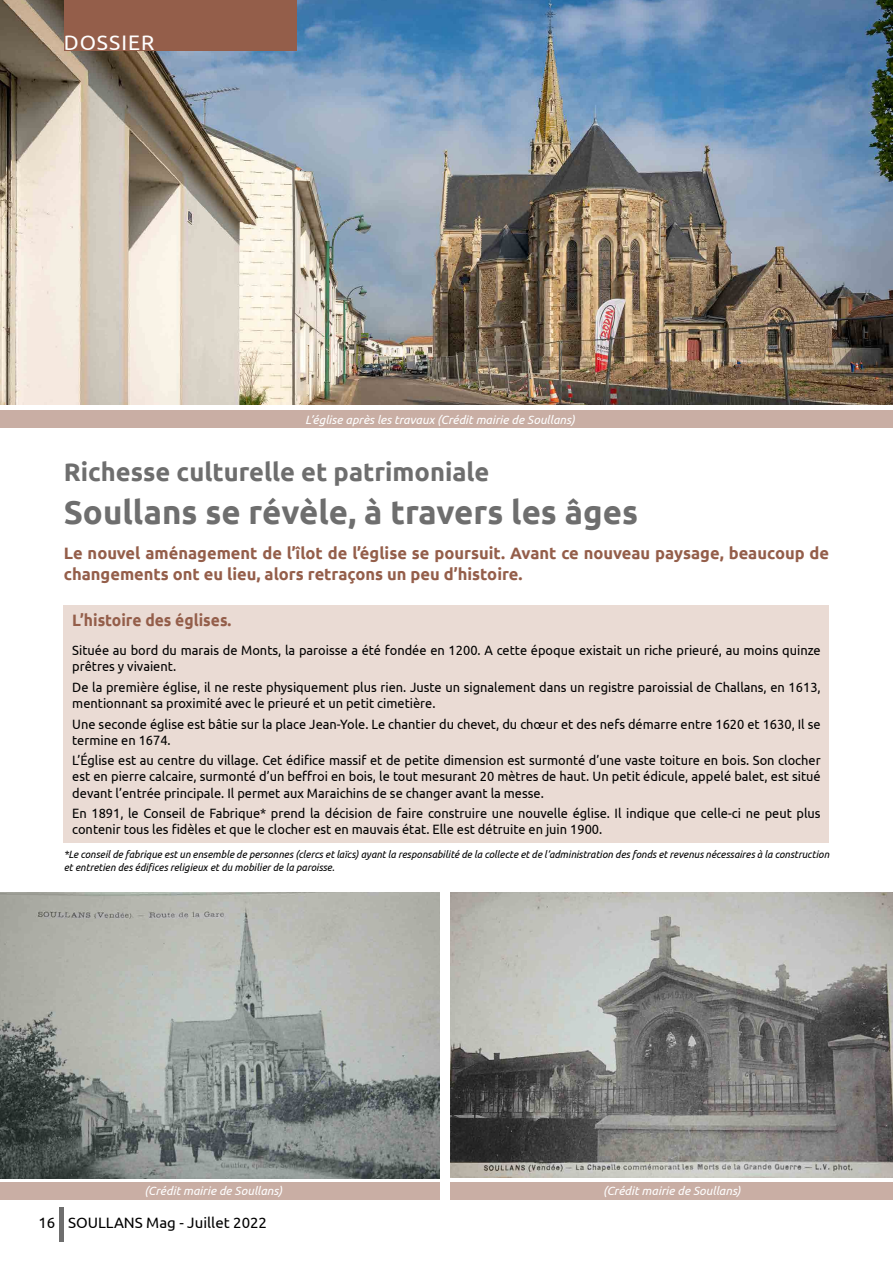
<style>
.page{position:relative;width:893px;height:1263px;background:#fff}
.page>*{position:absolute;margin:0;border:0;box-sizing:border-box;transform-origin:0 0}
.t1{font:700 33px "Ubuntu";color:#6e6e6e}
.t2{font:700 25.5px "Ubuntu";color:#6e6e6e}
.t3{font:21px "Ubuntu";letter-spacing:.05em;color:#fff}
.t4{font:700 16.5px/21px "Ubuntu";color:#945e4a}
.t5{font:700 16.5px "Ubuntu";color:#945e4a;scale:.95 1}
.t6{font:15px "Ubuntu";color:#000}
.t7{font:13.5px/16.2px "Ubuntu";color:#000;scale:.95 1}
.t8{font:italic 12px "Ubuntu";color:#fff}
.t9{font:italic 10.5px/12.6px "Ubuntu";color:#000;scale:.95 1}
</style>
<div class="page">
<img style="left:0;top:0;width:893px;height:405px">
<div style="left:64px;top:0;width:232px;height:51px;background:#945e4a"></div>
<hr style="left:60px;top:1208px;width:4px;height:34px;background:#6e6e6e">
<div style="left:64px;top:605px;width:765px;height:238px;background:#eadbd4"></div>
<img style="left:451px;top:893px;width:442px;height:285px">
<img style="left:0;top:893px;width:440px;height:285px">
<div style="left:0;top:411px;width:893px;height:17px;background:#c9aea4"></div>
<div style="left:0;top:1182px;width:440px;height:17px;background:#c9aea4"></div>
<div style="left:451px;top:1182px;width:442px;height:17px;background:#c9aea4"></div>
<h3 class="t3" style="left:64px;top:29px;width:92px">DOSSIER</h3>
<p class="t8" style="left:305px;top:412px;width:271px">L’église après les travaux (Crédit mairie de Soullans)</p>
<h2 class="t2" style="left:64px;top:457px;width:427px">Richesse culturelle et patrimoniale</h2>
<h1 class="t1" style="left:64px;top:492px;width:576px">Soullans se révèle, à travers les âges</h1>
<p class="t4" style="left:64px;top:543px;width:767px">Le nouvel aménagement de l’îlot de l’église se poursuit. Avant ce nouveau paysage, beaucoup de changements ont eu lieu, alors retraçons un peu d’histoire.</p>
<p class="t5" style="left:72px;top:610px;width:169px">L’histoire des églises.</p>
<p class="t7" style="left:72px;top:642px;width:789px">Située au bord du marais de Monts, la paroisse a été fondée en 1200. A cette époque existait un riche prieuré, au moins quinze prêtres y vivaient.</p>
<p class="t7" style="left:72px;top:678px;width:789px">De la première église, il ne reste physiquement plus rien. Juste un signalement dans un registre paroissial de Challans, en 1613, mentionnant sa proximité avec le prieuré et un petit cimetière.</p>
<p class="t7" style="left:72px;top:715px;width:789px">Une seconde église est bâtie sur la place Jean-Yole. Le chantier du chevet, du chœur et des nefs démarre entre 1620 et 1630, Il se termine en 1674.</p>
<p class="t7" style="left:72px;top:752px;width:789px;text-align:justify">L’Église est au centre du village. Cet édifice massif et de petite dimension est surmonté d’une vaste toiture en bois. Son clocher est en pierre calcaire, surmonté d’un beffroi en bois, le tout mesurant 20 mètres de haut. Un petit édicule, appelé balet, est situé devant l’entrée principale. Il permet aux Maraichins de se changer avant la messe.</p>
<p class="t7" style="left:72px;top:805px;width:789px">En 1891, le Conseil de Fabrique* prend la décision de faire construire une nouvelle église. Il indique que celle-ci ne peut plus contenir tous les fidèles et que le clocher est en mauvais état. Elle est détruite en juin 1900.</p>
<p class="t9" style="left:64px;top:848px;width:807px">*Le conseil de fabrique est un ensemble de personnes (clercs et laïcs) ayant la responsabilité de la collecte et de l’administration des fonds et revenus nécessaires à la construction et entretien des édifices religieux et du mobilier de la paroisse.</p>
<p class="t8" style="left:145px;top:1184px;width:139px">(Crédit mairie de Soullans)</p>
<p class="t8" style="left:603px;top:1184px;width:139px">(Crédit mairie de Soullans)</p>
<p class="t6" style="left:38px;top:1213px;width:230px">16 SOULLANS Mag - Juillet 2022</p>
</div>
